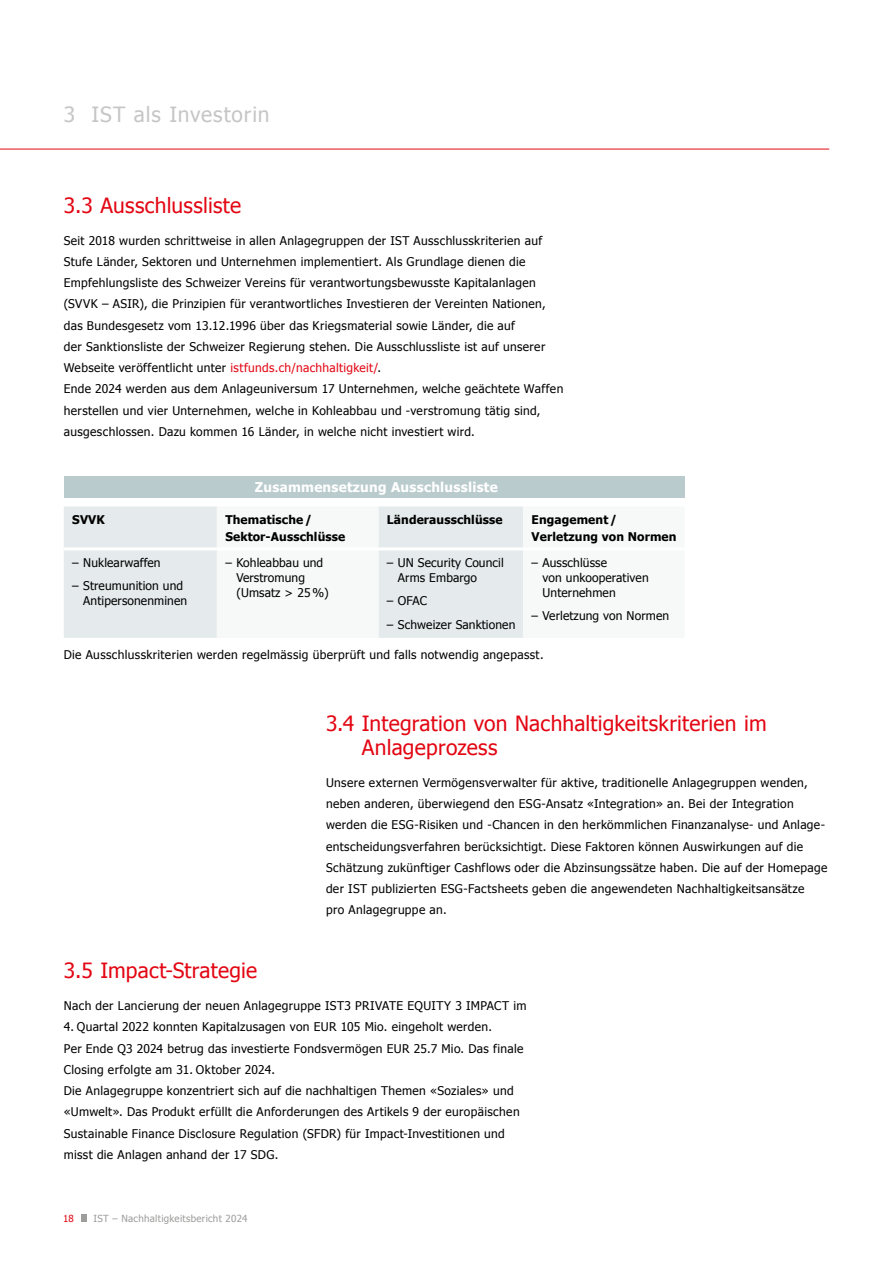
<style>
.page{position:relative;width:893px;height:1263px;background:#fff}
.page>*{position:absolute;margin:0;border:0;box-sizing:border-box;transform-origin:0 0}
.t1{font:21px/24px "Tahoma";letter-spacing:.01em;color:#e30613}
.t2{font:21px "Tahoma";letter-spacing:.04em;color:#c6c6c6}
.t3{font:700 13.5px "Tahoma";letter-spacing:.02em;color:#fff}
.t4{font:12px/21.3px "Tahoma";letter-spacing:.025em;color:#000}
.t5{font:700 12px/16.5px "Tahoma";letter-spacing:.01em;color:#000}
.t6{font:9.75px "Tahoma";letter-spacing:.03em;color:#9d9d9c}
.t7{font:9.75px "Tahoma";color:#e30613}
.s1{color:#e30613}
</style>
<div class="page">
<svg style="left:81px;top:1214px;width:5px;height:7px"></svg>
<hr style="left:0;top:149px;width:829px;height:1px;background:#e30613">
<div style="left:64px;top:477px;width:621px;height:21px;background:#bacbcd"></div>
<div style="left:64px;top:506px;width:153px;height:132px;background:#e5ebed"></div>
<div style="left:378px;top:506px;width:145px;height:132px;background:#e5ebed"></div>
<hr style="left:64px;top:547px;width:153px;height:3px;background:#fff">
<hr style="left:378px;top:547px;width:145px;height:3px;background:#fff">
<h1 class="t2" style="left:64px;top:101px;width:207px">3 IST als Investorin</h1>
<h1 class="t1" style="left:64px;top:192px;width:179px">3.3 Ausschlussliste</h1>
<p class="t4" style="left:64px;top:229px;width:501px">Seit 2018 wurden schrittweise in allen Anlagegruppen der IST Ausschlusskriterien auf Stufe Länder, Sektoren und Unternehmen implementiert. Als Grundlage dienen die Empfehlungsliste des Schweizer Vereins für verantwortungsbewusste Kapitalanlagen (SVVK – ASIR), die Prinzipien für verantwortliches Investieren der Vereinten Nationen, das Bundes gesetz vom 13.12.1996 über das Kriegsmaterial sowie Länder, die auf<br>der Sanktionsliste der Schweizer Regierung stehen. Die Ausschlussliste ist auf unserer Webseite veröffentlicht unter <span class="s1">istfunds.ch/nachhaltigkeit/</span>.<br>Ende 2024 werden aus dem Anlageuniversum 17 Unternehmen, welche geächtete Waffen herstellen und vier Unternehmen, welche in Kohleabbau und -verstromung tätig sind, ausgeschlossen. Dazu kommen 16 Länder, in welche nicht investiert wird.</p>
<p class="t3" style="left:255px;top:478px;width:244px">Zusammensetzung Ausschlussliste</p>
<p class="t5" style="left:72px;top:511px;width:34px">SVVK</p>
<p class="t5" style="left:225px;top:511px;width:121px">Thematische/<br>Sektor-Ausschlüsse</p>
<p class="t5" style="left:387px;top:511px;width:117px">Länderausschlüsse</p>
<p class="t5" style="left:531px;top:511px;width:146px">Engagement /<br>Verletzung von Normen</p>
<p class="t4" style="left:72px;top:551px;width:90px">– Nuklearwaffen</p>
<p class="t4" style="left:83px;top:578px;width:105px;line-height:15px;text-indent:-11px">– Streumunition und<br>Antipersonenminen</p>
<p class="t4" style="left:236px;top:554px;width:94px;line-height:15px;text-indent:-11px">– Kohleabbau und<br>Verstromung (Umsatz &gt; 25%)</p>
<p class="t4" style="left:398px;top:554px;width:107px;line-height:15px;text-indent:-11px">– UN Security Council<br>Arms Embargo</p>
<p class="t4" style="left:387px;top:589px;width:41px">– OFAC</p>
<p class="t4" style="left:387px;top:613px;width:130px">– Schweizer Sanktionen</p>
<p class="t4" style="left:543px;top:554px;width:108px;line-height:15px;text-indent:-11px">– Ausschlüsse<br>von unkooperativen<br>Unternehmen</p>
<p class="t4" style="left:531px;top:604px;width:139px">– Verletzung von Normen</p>
<p class="t4" style="left:64px;top:644px;width:481px">Die Ausschlusskriterien werden regelmässig überprüft und falls notwendig angepasst.</p>
<h1 class="t1" style="left:362px;top:710px;width:406px;text-indent:-36px">3.4 Integration von Nachhaltigkeitskriterien im<br>Anlageprozess</h1>
<p class="t4" style="left:326px;top:771px;width:503px">Unsere externen Vermögensverwalter für aktive, traditionelle Anlagegruppen wenden, neben anderen, überwiegend den ESG-Ansatz «Integration» an. Bei der Integration werden die ESG-Risiken und -Chancen in den herkömmlichen Finanzanalyse- und Anlage&shy;entscheidungsverfahren berücksichtigt. Diese Faktoren können Auswirkungen auf die Schätzung zukünftiger Cashflows oder die Abzinsungssätze haben. Die auf der Homepage der IST publizierten ESG-Factsheets geben die ange wendeten Nachhaltigkeitsansätze<br>pro Anlagegruppe an.</p>
<h1 class="t1" style="left:64px;top:957px;width:195px">3.5 Impact-Strategie</h1>
<p class="t4" style="left:64px;top:994px;width:464px">Nach der Lancierung der neuen Anlagegruppe IST3 PRIVATE EQUITY 3 IMPACT im</p>
<p class="t4" style="left:64px;top:1016px;width:461px">4. Quartal 2022 konnten Kapitalzusagen von EUR 105 Mio. eingeholt werden.<br>Per Ende Q3 2024 betrug das investierte Fondsvermögen EUR 25.7 Mio. Das finale Closing erfolgte am 31. Oktober 2024.<br>Die Anlagegruppe konzentriert sich auf die nachhaltigen Themen «Soziales» und «Umwelt». Das Produkt erfüllt die Anforderungen des Artikels 9 der europäischen Sustainable Finance Disclosure Regulation (SFDR) für Impact-Investitionen und misst die Anlagen anhand der 17 SDG.</p>
<p class="t7" style="left:63px;top:1211px;width:12px">18</p>
<p class="t6" style="left:93px;top:1211px;width:156px">IST – Nachhaltigkeitsbericht 2024</p>
</div>
